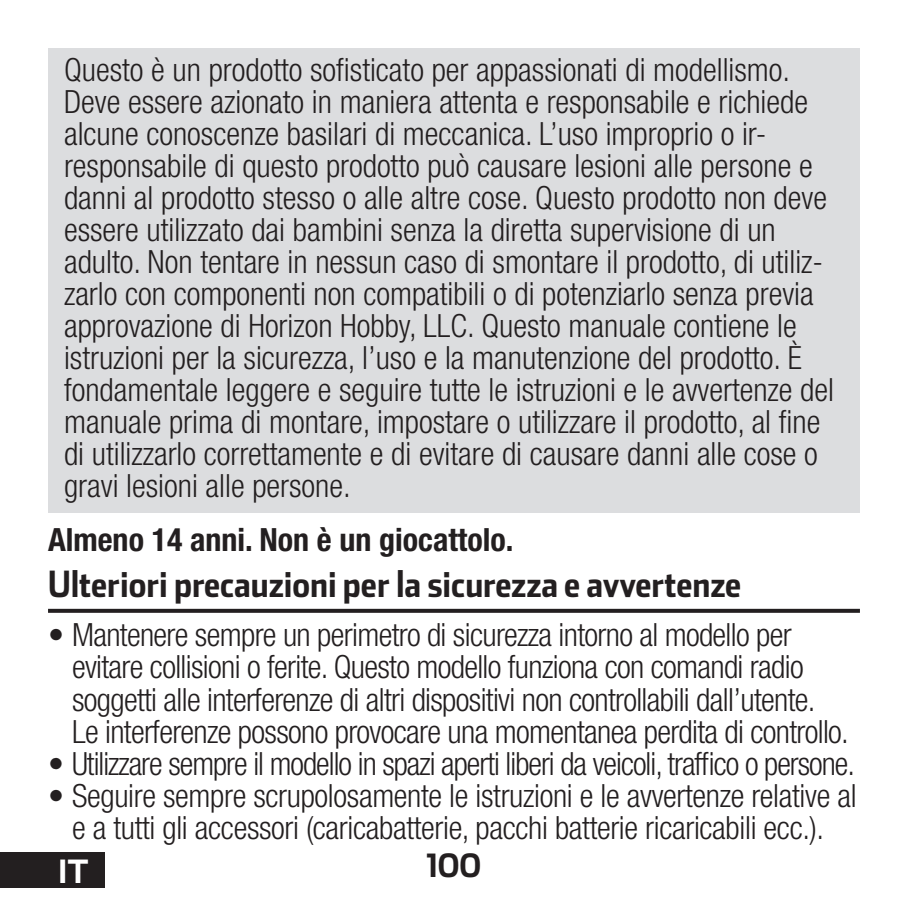
<style>
.page{position:relative;width:908px;height:908px;background:#fff}
.page>*{position:absolute;margin:0;border:0;box-sizing:border-box;transform-origin:0 0}
.t1{font:700 36px "Stainless Cond";color:#231f20}
.t2{font:300 condensed 32px/32px "Helvetica Neue LT Std";color:#231f20}
.t3{font:300 condensed 32px/32px "Helvetica Neue LT Std";letter-spacing:-.02em;color:#231f20}
.t4{font:300 condensed 32px "Helvetica Neue LT Std";letter-spacing:-.03em;color:#231f20}
.t5{font:700 condensed 32px "Helvetica Neue LT Std";color:#231f20}
.t6{font:700 32px "Stainless";color:#231f20}
.t7{font:700 32px "Stainless";color:#fff}
</style>
<div class="page">
<div style="left:0;top:851px;width:105px;height:36px;background:#231f20"></div>
<div style="left:48px;top:48px;width:811px;height:464px;background:#dcdddf"></div>
<svg style="left:48px;top:608px;width:811px;height:4px;background:#504d4d"></svg>
<p class="t2" style="left:64px;top:53px;width:771px">Questo è un prodotto sofisticato per appassionati di modellismo.<br>Deve essere azionato in maniera attenta e responsabile e richiede alcune conoscenze basilari di meccanica. L’uso improprio o ir&shy;responsabile di questo prodotto può causare lesioni alle persone e danni al prodotto stesso o alle altre cose. Questo prodotto non deve essere utilizzato dai bambini senza la diretta supervisione di un adulto. Non tentare in nessun caso di smontare il prodotto, di utiliz&shy;zarlo con componenti non compatibili o di potenziarlo senza previa approvazione di Horizon Hobby, LLC. Questo manuale contiene le istruzioni per la sicurezza, l’uso e la manutenzione del prodotto. È fondamentale leggere e seguire tutte le istruzioni e le avvertenze del manuale prima di montare, impostare o utilizzare il prodotto, al fine di utilizzarlo correttamente e di evitare di causare danni alle cose o gravi lesioni alle persone.</p>
<p class="t5" style="left:48px;top:519px;width:467px">Almeno 14 anni. Non è un giocattolo.</p>
<p class="t1" style="left:48px;top:562px;width:694px">Ulteriori precauzioni per la sicurezza e avvertenze</p>
<p class="t3" style="left:72px;top:618px;width:778px;text-indent:-24px">• Mantenere sempre un perimetro di sicurezza intorno al modello per evitare collisioni o ferite. Questo modello funziona con comandi radio soggetti alle interferenze di altri dispositivi non controllabili dall’utente.<br>Le interferenze possono provocare una momentanea perdita di controllo.</p>
<p class="t4" style="left:48px;top:744px;width:808px">• Utilizzare sempre il modello in spazi aperti liberi da veicoli, traffico o persone.</p>
<p class="t2" style="left:48px;top:778px;width:809px;text-align:center">• Seguire sempre scrupolosamente le istruzioni e le avvertenze relative al e a tutti gli accessori (caricabatterie, pacchi batterie ricaricabili ecc.).</p>
<p class="t7" style="left:58px;top:850px;width:32px">IT</p>
<p class="t6" style="left:426px;top:845px;width:56px">100</p>
</div>
